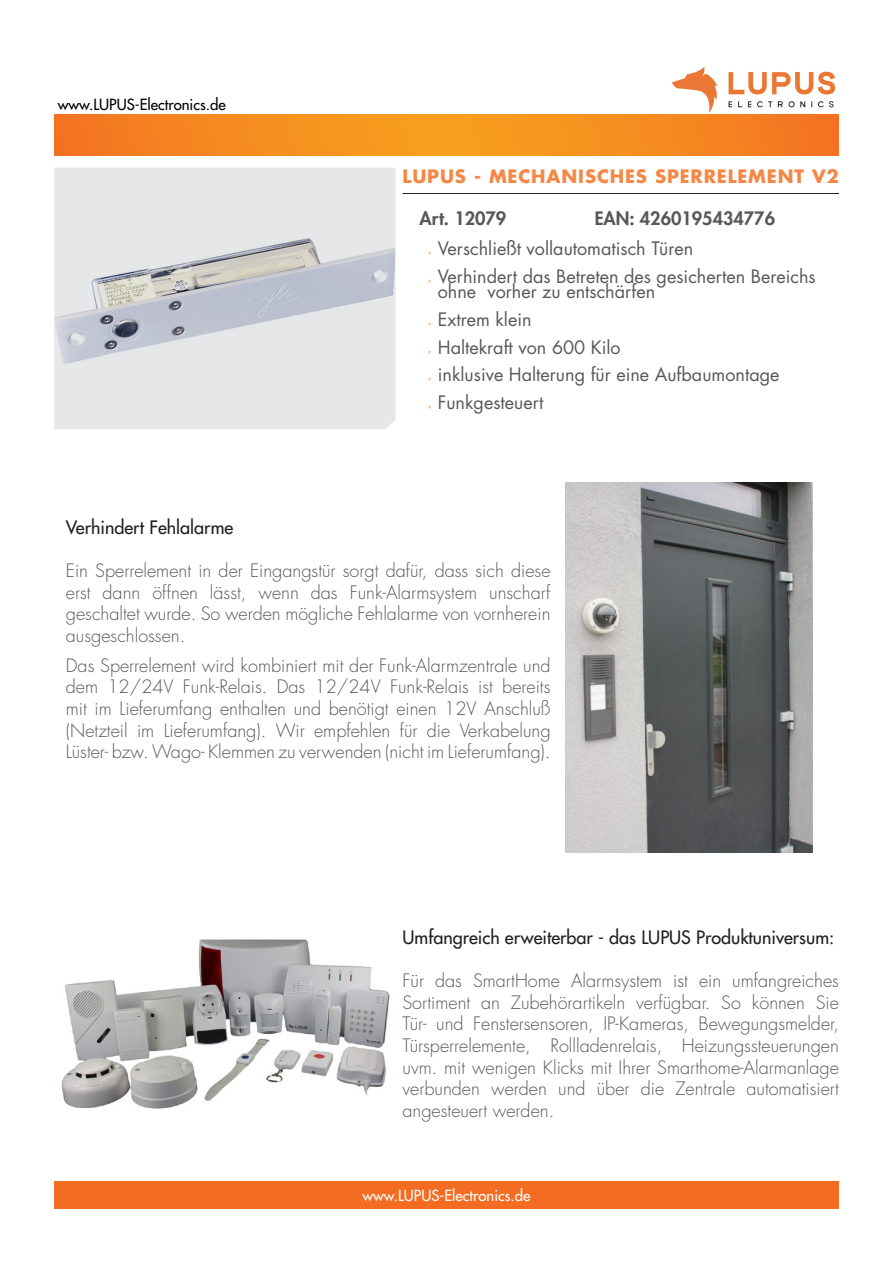
<style>
.page{position:relative;width:893px;height:1263px;background:#fff}
.page>*{position:absolute;margin:0;border:0;box-sizing:border-box;transform-origin:0 0}
._01-Produkt_-_Beschr{font:300 18px/21.6px "Futura Std";color:#57585a;text-align:justify}
.t1{font:18px/15px "Futura Std";color:#57585a}
.t2{font:500 18px "Futura Std";color:#231f20}
._01-Produkt_Überschr{font:700 18px "Futura Std";letter-spacing:.05em;color:#f58846}
._01-Produkt_-_Beschr-2{font:800 18px "Futura Std";color:#57585a}
.Fußnote{font:500 15px "Futura Std";color:#fff}
.Fußnote-2{font:500 15px "Futura Std";color:#000}
.t3{font:7.5px "Myriad Pro";color:#f58846}
</style>
<div class="page">
<img style="left:657px;top:67px;width:182px;height:48px">
<svg style="left:54px;top:115px;width:785px;height:41px;background:#f58b20"></svg>
<div style="left:54px;top:1181px;width:785px;height:28px;background:#f36c21"></div>
<div style="left:54px;top:168px;width:341px;height:261px;background:#e6e7e9"></div>
<img style="left:54px;top:238px;width:341px;height:125px">
<hr style="left:402px;top:193px;width:437px;height:1px;background:#231f20">
<img style="left:566px;top:483px;width:246px;height:369px">
<img style="left:61px;top:939px;width:329px;height:170px">
<p class="Fußnote-2" style="left:58px;top:95px;width:170px">www.LUPUS-Electronics.de</p>
<p class="_01-Produkt_Überschr" style="left:402px;top:164px;width:438px">LUPUS - MECHANISCHES SPERRELEMENT V2</p>
<p class="_01-Produkt_-_Beschr-2" style="left:420px;top:207px;width:88px">Art. 12079</p>
<p class="_01-Produkt_-_Beschr-2" style="left:595px;top:207px;width:182px">EAN: 4260195434776</p>
<p class="t3" style="left:428px;top:248px;width:5px">»</p>
<p class="t1" style="left:438px;top:241px;width:257px">Verschließt vollautomatisch Türen</p>
<p class="t3" style="left:428px;top:276px;width:5px">»</p>
<p class="t1" style="left:438px;top:269px;width:379px">Verhindert das Betreten des gesicherten Bereichs ohne vorher zu entschärfen</p>
<p class="t3" style="left:428px;top:319px;width:5px">»</p>
<p class="t1" style="left:438px;top:312px;width:95px">Extrem klein</p>
<p class="t3" style="left:428px;top:346px;width:5px">»</p>
<p class="t1" style="left:438px;top:340px;width:184px">Haltekraft von 600 Kilo</p>
<p class="t3" style="left:428px;top:374px;width:5px">»</p>
<p class="t1" style="left:438px;top:367px;width:343px">inklusive Halterung für eine Aufbaumontage</p>
<p class="t3" style="left:428px;top:402px;width:5px">»</p>
<p class="t1" style="left:438px;top:395px;width:107px">Funkgesteuert</p>
<p class="t2" style="left:66px;top:516px;width:169px">Verhindert Fehlalarme</p>
<p class="_01-Produkt_-_Beschr" style="left:66px;top:560px;width:486px">Ein Sperrelement in der Eingangstür sorgt dafür, dass sich diese erst dann öffnen lässt, wenn das Funk-Alarmsystem unscharf geschaltet wurde. So werden mögliche Fehlalarme von vornherein ausgeschlossen.</p>
<p class="_01-Produkt_-_Beschr" style="left:66px;top:655px;width:486px">Das Sperrelement wird kombiniert mit der Funk-Alarmzentrale und dem 12/24V Funk-Relais. Das 12/24V Funk-Relais ist bereits mit im Lieferumfang enthalten und benötigt einen 12V Anschluß (Netzteil im Lieferumfang). Wir empfehlen für die Verkabelung Lüster- bzw. Wago- Klemmen zu verwenden (nicht im Lieferumfang).</p>
<p class="t2" style="left:402px;top:926px;width:433px">Umfangreich erweiterbar - das LUPUS Produktuniversum:</p>
<p class="_01-Produkt_-_Beschr" style="left:402px;top:970px;width:438px">Für das SmartHome Alarmsystem ist ein umfangreiches Sortiment an Zubehörartikeln verfügbar. So können Sie Tür- und Fenstersensoren, IP-Kameras, Bewegungsmelder, Türsperrelemente, Rollladenrelais, Heizungssteuerungen uvm. mit wenigen Klicks mit Ihrer Smarthome-Alarmanlage verbunden werden und über die Zentrale automatisiert angesteuert werden.</p>
<p class="Fußnote" style="left:362px;top:1186px;width:170px">www.LUPUS-Electronics.de</p>
</div>
